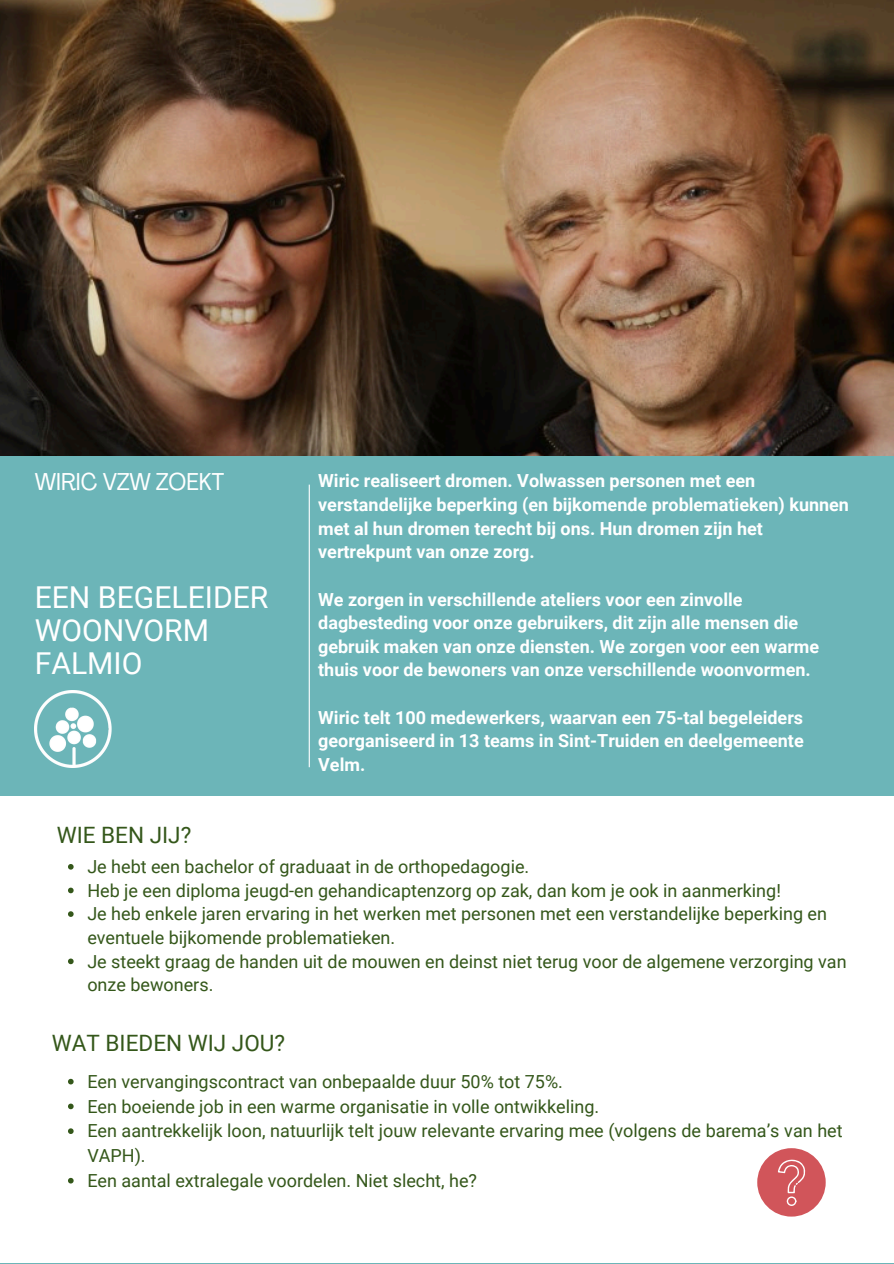
<style>
.page{position:relative;width:894px;height:1264px;background:#fff}
.page>*{position:absolute;margin:0;border:0;box-sizing:border-box;transform-origin:0 0}
.t1{font:30.15px/33.3px "Roboto";color:#fff}
.t2{font:condensed 24px "Agrandir";color:#fff}
.t3{font:22.5px "Roboto";color:#34571a}
.t4{font:18px/23.7px "Roboto";color:#34571a}
.t5{font:700 18px/23.7px "Roboto";color:#fff}
</style>
<div class="page">
<div style="left:0;top:0;width:893px;height:1263px;background:#6cb5b8"></div>
<img style="left:0;top:0;width:893px;height:456px">
<hr style="left:308px;top:484px;width:2px;height:283px;background:#fff">
<div style="left:0;top:796px;width:893px;height:467px;background:#fff"></div>
<div style="left:757px;top:1148px;width:68px;height:68px;background:#d1555a;border-radius:50%"></div>
<svg style="left:778px;top:1159px;width:27px;height:47px"></svg>
<img style="left:35px;top:690px;width:76px;height:77px">
<svg style="left:68px;top:864px;width:6px;height:5px"></svg>
<svg style="left:68px;top:887px;width:6px;height:6px"></svg>
<svg style="left:68px;top:911px;width:6px;height:5px"></svg>
<svg style="left:68px;top:958px;width:6px;height:6px"></svg>
<svg style="left:68px;top:1078px;width:6px;height:6px"></svg>
<svg style="left:68px;top:1103px;width:6px;height:6px"></svg>
<svg style="left:68px;top:1128px;width:6px;height:5px"></svg>
<svg style="left:68px;top:1177px;width:6px;height:6px"></svg>
<h2 class="t2" style="left:35px;top:471px;width:191px">WIRIC VZW ZOEKT</h2>
<h3 class="t1" style="left:35px;top:581px;width:235px">EEN BEGELEIDER<br>WOONVORM<br>FALMIO</h3>
<h3 class="t3" style="left:57px;top:822px;width:136px">WIE BEN JIJ?</h3>
<h1 class="t5" style="left:318px;top:469px;width:532px">Wiric realiseert dromen. Volwassen personen met een verstandelijke beperking (en bijkomende problematieken) kunnen met al hun dromen terecht bij ons. Hun dromen zijn het vertrekpunt van onze zorg.</h1>
<p class="t5" style="left:318px;top:587px;width:502px">We zorgen in verschillende ateliers voor een zinvolle dagbesteding voor onze gebruikers, dit zijn alle mensen die gebruik maken van onze diensten. We zorgen voor een warme thuis voor de bewoners van onze verschillende woonvormen.</p>
<h3 class="t5" style="left:318px;top:705px;width:487px;text-align:justify">Wiric telt 100 medewerkers, waarvan een 75-tal begeleiders georganiseerd in 13 teams in Sint-Truiden en deelgemeente Velm.</h3>
<p class="t4" style="left:87px;top:855px;width:443px">Je hebt een bachelor of graduaat in de orthopedagogie.</p>
<p class="t4" style="left:87px;top:878px;width:695px">Heb je een diploma jeugd-en gehandicaptenzorg op zak, dan kom je ook in aanmerking!</p>
<p class="t4" style="left:87px;top:902px;width:741px">Je heb enkele jaren ervaring in het werken met personen met een verstandelijke beperking en eventuele bijkomende problematieken.</p>
<p class="t4" style="left:87px;top:949px;width:760px">Je steekt graag de handen uit de mouwen en deinst niet terug voor de algemene verzorging van onze bewoners.</p>
<h2 class="t3" style="left:52px;top:1030px;width:235px">WAT BIEDEN WIJ JOU?</h2>
<p class="t4" style="left:87px;top:1069px;width:477px">Een vervangingscontract van onbepaalde duur 50% tot 75%.</p>
<p class="t4" style="left:87px;top:1094px;width:513px">Een boeiende job in een warme organisatie in volle ontwikkeling.</p>
<p class="t4" style="left:87px;top:1118px;width:756px;line-height:24.8px">Een aantrekkelijk loon, natuurlijk telt jouw relevante ervaring mee (volgens de barema’s van het<br>VAPH).</p>
<p class="t4" style="left:87px;top:1168px;width:391px">Een aantal extralegale voordelen. Niet slecht, he?</p>
</div>
